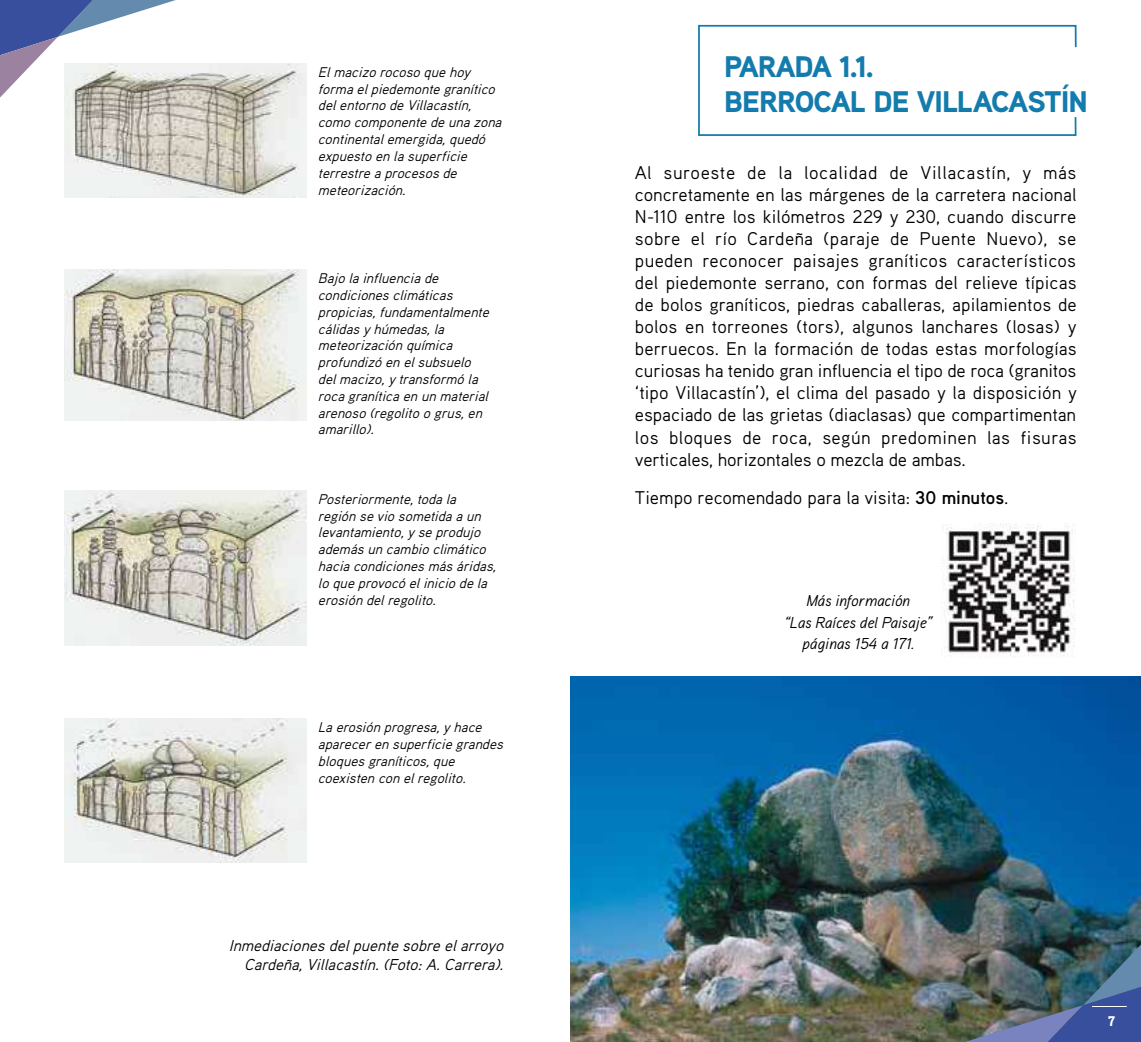
<style>
.page{position:relative;width:1141px;height:1042px;background:#fff}
.page>*{position:absolute;margin:0;border:0;box-sizing:border-box;transform-origin:0 0}
.t1{font:900 29.75px/35.7px "Aaux Pro";letter-spacing:-.03em;color:#147bad}
.t2{font:18.38px/22.1px "Aaux Pro";letter-spacing:-.01em;color:#000;text-align:justify}
.t3{font:italic 15.75px/18.9px "Aaux Pro";color:#000;text-align:right}
.t4{font:italic 15.75px/21.3px "Aaux Pro";letter-spacing:-.01em;color:#000;text-align:center}
.t5{font:italic 14px/16.8px "Aaux Pro";color:#000}
.t6{font:900 14px "Aaux Pro";color:#fff}
.s1{font-weight:700}
</style>
<div class="page">
<img style="left:570px;top:676px;width:571px;height:366px">
<img style="left:965px;top:944px;width:176px;height:98px">
<svg style="left:0;top:0;width:176px;height:98px"></svg>
<hr style="left:1092px;top:1006px;width:35px;height:1px;background:#fff">
<img style="left:64px;top:63px;width:242px;height:135px">
<img style="left:65px;top:269px;width:241px;height:152px">
<img style="left:64px;top:719px;width:242px;height:144px">
<img style="left:64px;top:490px;width:242px;height:155px">
<img style="left:944px;top:523px;width:132px;height:134px">
<svg style="left:698px;top:24px;width:379px;height:112px"></svg>
<p class="t5" style="left:318px;top:63px;width:189px">Elmacizorocosoquehoy formaelpiedemontegranítico delentornodeVillacastín, comocomponentedeunazona continentalemergida,quedó expuestoenlasuperficie terrestreaprocesosde meteorización.</p>
<p class="t5" style="left:318px;top:269px;width:177px">Bajolainfluenciade condicionesclimáticas propicias,fundamentalmente cálidasyhúmedas,la meteorizaciónquímica profundizóenelsubsuelo delmacizo,ytransformóla rocagraníticaenunmaterial arenoso(regolitoogrus,en amarillo).</p>
<p class="t5" style="left:318px;top:490px;width:184px">Posteriormente,todala regiónseviosometidaaun levantamiento,yseprodujo ademásuncambioclimático haciacondicionesmásáridas, loqueprovocóeliniciodela erosióndelregolito.</p>
<p class="t5" style="left:318px;top:719px;width:191px">Laerosiónprogresa,yhace aparecerensuperficiegrandes bloquesgraníticos,que coexistenconelregolito.</p>
<p class="t3" style="left:229px;top:935px;width:281px">Inmediacionesdelpuentesobreelarroyo<br>Cardeña,Villacastín.(Foto:A.Carrera).</p>
<h1 class="t1" style="left:724px;top:47px;width:365px">PARADA 1.1.<br>BERROCAL DE VILLACASTÍN</h1>
<p class="t2" style="left:635px;top:161px;width:444px">Al suroeste de la localidad de Villacastín, y más concretamente en las márgenes de la carretera nacional N-110 entre los kilómetros 229 y 230, cuando discurre sobre el río Cardeña (paraje de Puente Nuevo), se pueden reconocer paisajes graníticos característicos del piedemonte serrano, con formas del relieve típicas de bolos graníticos, piedras caballeras, apilamientos de bolos en torreones (tors), algunos lanchares (losas) y berruecos. En la formación de todas estas morfologías curiosas ha tenido gran influencia el tipo de roca (granitos ‘tipo Villacastín’), el clima del pasado y la disposición y espaciado de las grietas (diaclasas) que compartimentan los bloques de roca, según predominen las fisuras verticales, horizontales o mezcla de ambas.</p>
<p class="t2" style="left:635px;top:485px;width:375px">Tiempo recomendado para la visita: <span class="s1">30 minutos</span>.</p>
<p class="t4" style="left:784px;top:589px;width:150px">Más información<br>“Las Raíces del Paisaje” páginas 154 a 171.</p>
<p class="t6" style="left:1108px;top:1012px;width:9px">7</p>
</div>
